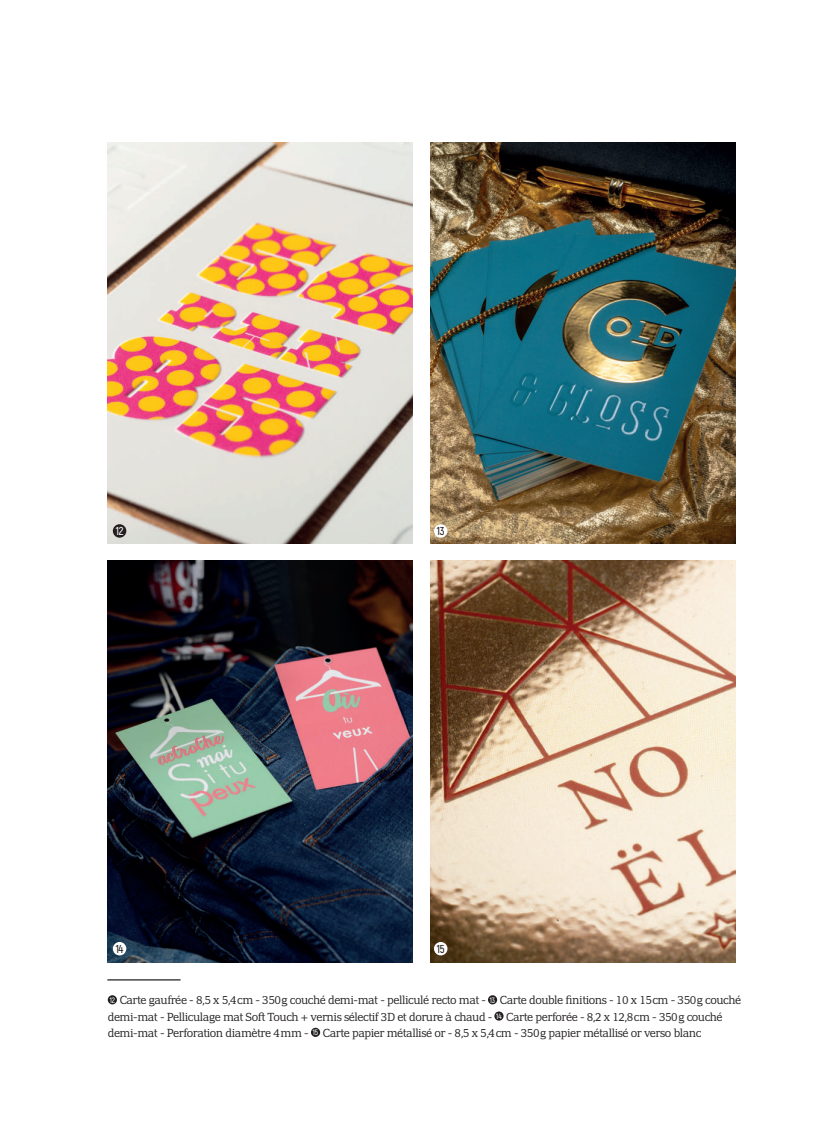
<style>
.page{position:relative;width:818px;height:1126px;background:#fff}
.page>*{position:absolute;margin:0;border:0;box-sizing:border-box;transform-origin:0 0}
.t1{font:600 11.5px "Akrobat";color:#231f20}
.t2{font:600 11.5px "Akrobat";color:#fff}
.t3{font:300 11.25px/16.2px "PF Adamant Pro";letter-spacing:-.04em;color:#231f20}
</style>
<div class="page">
<svg style="left:107px;top:560px;width:305px;height:402px;background:#35333d"></svg>
<img style="left:430px;top:560px;width:304px;height:402px">
<img style="left:430px;top:143px;width:304px;height:400px">
<img style="left:107px;top:143px;width:305px;height:400px">
<div style="left:108px;top:995px;width:9px;height:9px;background:#231f20;border-radius:50%"></div>
<div style="left:487px;top:995px;width:10px;height:9px;background:#231f20;border-radius:50%"></div>
<div style="left:494px;top:1011px;width:9px;height:9px;background:#231f20;border-radius:50%"></div>
<div style="left:311px;top:1027px;width:9px;height:9px;background:#231f20;border-radius:50%"></div>
<hr style="left:108px;top:979px;width:72px;height:1px;background:#231f20">
<div style="left:113px;top:524px;width:13px;height:13px;background:#231f20;border-radius:50%"></div>
<div style="left:433px;top:524px;width:14px;height:13px;background:#fff;border-radius:50%"></div>
<div style="left:113px;top:941px;width:13px;height:14px;background:#fff;border-radius:50%"></div>
<div style="left:433px;top:941px;width:14px;height:14px;background:#fff;border-radius:50%"></div>
<p class="t2" style="left:116px;top:524px;width:9px">12</p>
<p class="t1" style="left:436px;top:524px;width:9px">13</p>
<p class="t1" style="left:116px;top:941px;width:9px">14</p>
<p class="t1" style="left:436px;top:941px;width:9px">15</p>
<p class="t3" style="left:108px;top:992px;width:634px"><sup>12</sup> Carte gaufrée - 8,5 x 5,4cm - 350g couché demi-mat - pelliculé recto mat - <sup>13</sup> Carte double finitions - 10 x 15cm - 350g couché demi-mat - Pelliculage mat Soft Touch + vernis sélectif 3D et dorure à chaud - <sup>14</sup> Carte perforée - 8,2 x 12,8cm - 350g couché demi-mat - Perforation diamètre 4mm - <sup>15</sup> Carte papier métallisé or - 8,5 x 5,4cm - 350g papier métallisé or verso blanc</p>
</div>
